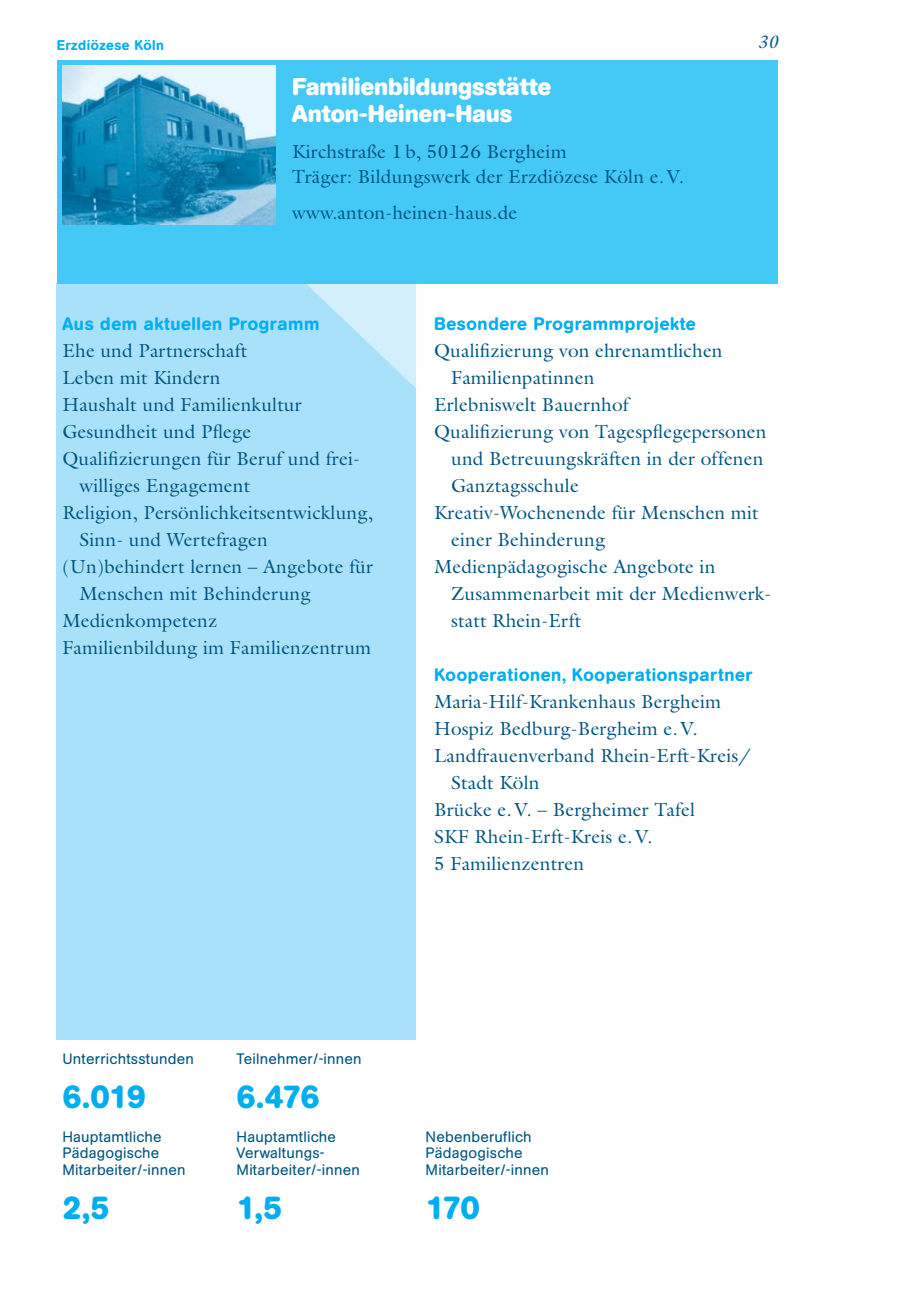
<style>
.page{position:relative;width:908px;height:1304px;background:#fff}
.page>*{position:absolute;margin:0;border:0;box-sizing:border-box;transform-origin:0 0}
.t1{font:700 32px "AG Book Rounded BQ";letter-spacing:-.045em;color:#00aeef}
.t2{font:700 24px/27px "AG Book Rounded BQ";color:#fff}
.t3{font:19px/25px "Galliard";letter-spacing:.01em;color:#005480}
.t4{font:500 18px "AG Book Rounded BQ";letter-spacing:.035em;color:#00aeef}
.t5{font:italic 18px "Galliard";color:#005480}
.t6{font:15px "AG Book Rounded BQ";letter-spacing:.015em;color:#005480}
.t7{font:500 14px "AG Book Rounded BQ";letter-spacing:.035em;color:#00aeef}
</style>
<div class="page">
<div style="left:57px;top:283px;width:359px;height:757px;background:#aae1fa"></div>
<svg style="left:305px;top:283px;width:111px;height:105px"></svg>
<div style="left:57px;top:60px;width:720px;height:223px;background:#44c8f5"></div>
<img style="left:62px;top:65px;width:213px;height:160px">
<p class="t7" style="left:57px;top:40px;width:109px">Erzdiözese Köln</p>
<p class="t5" style="left:757px;top:35px;width:21px">30</p>
<p class="t2" style="left:292px;top:75px;width:260px">Familienbildungsstätte<br>Anton-Heinen-Haus</p>
<p class="t3" style="left:292px;top:141px;width:393px">Kirchstraße 1 b, 50126 Bergheim<br>Träger: Bildungswerk der Erzdiözese Köln e. V.</p>
<p class="t3" style="left:292px;top:202px;width:226px">www.anton-heinen-haus.de</p>
<p class="t4" style="left:62px;top:316px;width:258px">Aus dem aktuellen Programm</p>
<p class="t3" style="left:62px;top:340px;width:186px">Ehe und Partnerschaft</p>
<p class="t3" style="left:62px;top:367px;width:159px">Leben mit Kindern</p>
<p class="t3" style="left:62px;top:394px;width:241px">Haushalt und Familienkultur</p>
<p class="t3" style="left:62px;top:421px;width:190px">Gesundheit und Pflege</p>
<p class="t3" style="left:62px;top:448px;width:299px">Qualifizierungen für Beruf und frei-</p>
<p class="t3" style="left:79px;top:475px;width:172px">williges Engagement</p>
<p class="t3" style="left:62px;top:502px;width:312px">Religion, Persönlichkeitsentwicklung,</p>
<p class="t3" style="left:79px;top:529px;width:190px">Sinn- und Wertefragen</p>
<p class="t3" style="left:62px;top:556px;width:312px">(Un)behindert lernen – Angebote für</p>
<p class="t3" style="left:79px;top:583px;width:233px">Menschen mit Behinderung</p>
<p class="t3" style="left:62px;top:610px;width:156px">Medienkompetenz</p>
<p class="t3" style="left:62px;top:637px;width:310px">Familienbildung im Familienzentrum</p>
<p class="t4" style="left:434px;top:316px;width:263px">Besondere Programmprojekte</p>
<p class="t3" style="left:434px;top:340px;width:290px">Qualifizierung von ehrenamtlichen</p>
<p class="t3" style="left:451px;top:367px;width:145px">Familienpatinnen</p>
<p class="t3" style="left:434px;top:394px;width:196px">Erlebniswelt Bauernhof</p>
<p class="t3" style="left:434px;top:421px;width:334px">Qualifizierung von Tagespflegepersonen</p>
<p class="t3" style="left:451px;top:448px;width:313px">und Betreuungskräften in der offenen</p>
<p class="t3" style="left:451px;top:475px;width:129px">Ganztagsschule</p>
<p class="t3" style="left:434px;top:502px;width:326px">Kreativ-Wochenende für Menschen mit</p>
<p class="t3" style="left:451px;top:529px;width:156px">einer Behinderung</p>
<p class="t3" style="left:434px;top:556px;width:283px">Medienpädagogische Angebote in</p>
<p class="t3" style="left:451px;top:583px;width:321px">Zusammenarbeit mit der Medienwerk-</p>
<p class="t3" style="left:451px;top:610px;width:132px">statt Rhein-Erft</p>
<p class="t4" style="left:434px;top:667px;width:319px">Kooperationen, Kooperationspartner</p>
<p class="t3" style="left:434px;top:691px;width:288px">Maria-Hilf-Krankenhaus Bergheim</p>
<p class="t3" style="left:434px;top:718px;width:265px">Hospiz Bedburg-Bergheim e. V.</p>
<p class="t3" style="left:434px;top:745px;width:318px">Landfrauenverband Rhein-Erft-Kreis/</p>
<p class="t3" style="left:451px;top:772px;width:90px">Stadt Köln</p>
<p class="t3" style="left:434px;top:799px;width:262px">Brücke e. V. – Bergheimer Tafel</p>
<p class="t3" style="left:434px;top:826px;width:220px">SKF Rhein-Erft-Kreis e. V.</p>
<p class="t3" style="left:434px;top:853px;width:151px">5 Familienzentren</p>
<p class="t6" style="left:62px;top:1053px;width:133px">Unterrichtsstunden</p>
<p class="t6" style="left:236px;top:1053px;width:126px">Teilnehmer/-innen</p>
<h1 class="t1" style="left:62px;top:1084px;width:85px">6.019</h1>
<h1 class="t1" style="left:236px;top:1084px;width:85px">6.476</h1>
<p class="t6" style="left:62px;top:1131px;width:101px">Hauptamtliche</p>
<p class="t6" style="left:236px;top:1131px;width:101px">Hauptamtliche</p>
<p class="t6" style="left:425px;top:1131px;width:107px">Nebenberuflich</p>
<p class="t6" style="left:62px;top:1147px;width:98px">Pädagogische</p>
<p class="t6" style="left:236px;top:1147px;width:89px">Verwaltungs-</p>
<p class="t6" style="left:425px;top:1147px;width:98px">Pädagogische</p>
<p class="t6" style="left:62px;top:1164px;width:125px">Mitarbeiter/-innen</p>
<p class="t6" style="left:236px;top:1164px;width:125px">Mitarbeiter/-innen</p>
<p class="t6" style="left:425px;top:1164px;width:125px">Mitarbeiter/-innen</p>
<h1 class="t1" style="left:62px;top:1195px;width:49px">2,5</h1>
<h1 class="t1" style="left:236px;top:1195px;width:47px">1,5</h1>
<h1 class="t1" style="left:425px;top:1195px;width:56px">170</h1>
</div>
